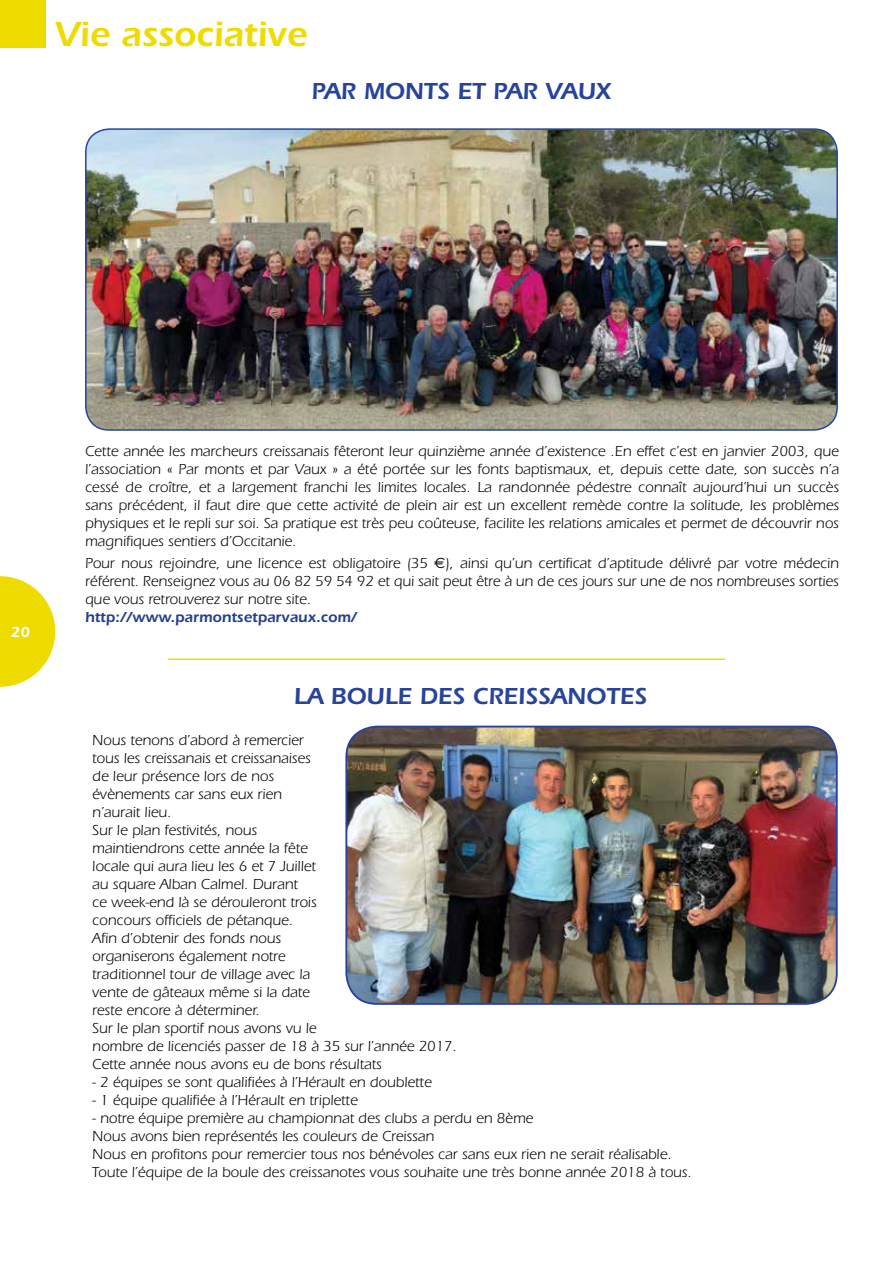
<style>
.page{position:relative;width:893px;height:1263px;background:#fff}
.page>*{position:absolute;margin:0;border:0;box-sizing:border-box;transform-origin:0 0}
.t1{font:600 36px "Itc Eras";color:#eedc00}
.t2{font:600 24px "Itc Eras";color:#28449a}
.t3{font:15px/18px "Itc Eras";color:#000;text-align:justify}
.t4{font:600 15px "Itc Eras";color:#25408f}
.t5{font:600 15px "Itc Eras";color:#fff}
.s1{font-family:"Euro Sans"}
</style>
<div class="page">
<div style="left:0;top:0;width:46px;height:48px;background:#eedc00"></div>
<svg style="left:0;top:576px;width:55px;height:111px"></svg>
<img style="left:86px;top:129px;width:751px;height:301px">
<div style="left:85px;top:128px;width:753px;height:303px;border:2px solid #28449a;border-radius:24px"></div>
<hr style="left:168px;top:658px;width:557px;height:2px;background:#eedc00">
<img style="left:346px;top:726px;width:491px;height:278px">
<div style="left:345px;top:726px;width:493px;height:279px;border:2px solid #28449a;border-radius:31px"></div>
<h1 class="t1" style="left:55px;top:14px;width:253px">Vie associative</h1>
<h2 class="t2" style="left:311px;top:77px;width:301px">PAR MONTS ET PAR VAUX</h2>
<p class="t5" style="left:11px;top:623px;width:20px">20</p>
<p class="t3" style="left:85px;top:442px;width:755px">Cette année les marcheurs creissanais fêteront leur quinzième année d’existence .En effet c’est en janvier 2003, que l’association « Par monts et par Vaux » a été portée sur les fonts baptismaux, et, depuis cette date, son succès n’a cessé de croître, et a largement franchi les limites locales. La randonnée pédestre connaît aujourd’hui un succès sans précédent, il faut dire que cette activité de plein air est un excellent remède contre la solitude, les problèmes physiques et le repli sur soi. Sa pratique est très peu coûteuse, facilite les relations amicales et permet de découvrir nos magnifiques sentiers d’Occitanie.</p>
<p class="t3" style="left:85px;top:555px;width:755px">Pour nous rejoindre, une licence est obligatoire (35 <span class="s1">€</span>), ainsi qu’un certificat d’aptitude délivré par votre médecin référent. Renseignez vous au 06 82 59 54 92 et qui sait peut être à un de ces jours sur une de nos nombreuses sorties que vous retrouverez sur notre site.</p>
<p class="t4" style="left:85px;top:609px;width:273px">http://www.parmontsetparvaux.com/</p>
<h2 class="t2" style="left:294px;top:682px;width:355px">LA BOULE DES CREISSANOTES</h2>
<p class="t3" style="left:92px;top:731px;width:366px;text-align:left">Nous tenons d’abord à remercier<br>tous les creissanais et creissanaises<br>de leur présence lors de nos<br>évènements car sans eux rien<br>n’aurait lieu.<br>Sur le plan festivités, nous<br>maintiendrons cette année la fête<br>locale qui aura lieu les 6 et 7 Juillet<br>au square Alban Calmel. Durant<br>ce week-end là se dérouleront trois<br>concours officiels de pétanque.<br>Afin d’obtenir des fonds nous<br>organiserons également notre<br>traditionnel tour de village avec la<br>vente de gâteaux même si la date<br>reste encore à déterminer.<br>Sur le plan sportif nous avons vu le<br>nombre de licenciés passer de 18 à 35 sur l’année 2017.<br>Cette année nous avons eu de bons résultats</p>
<p class="t3" style="left:92px;top:1073px;width:341px">- 2 équipes se sont qualifiées à l’Hérault en doublette</p>
<p class="t3" style="left:92px;top:1091px;width:267px">- 1 équipe qualifiée à l’Hérault en triplette</p>
<p class="t3" style="left:92px;top:1109px;width:601px;text-align:left">- notre équipe première au championnat des clubs a perdu en 8ème<br>Nous avons bien représentés les couleurs de Creissan<br>Nous en profitons pour remercier tous nos bénévoles car sans eux rien ne serait réalisable.<br>Toute l’équipe de la boule des creissanotes vous souhaite une très bonne année 2018 à tous.</p>
</div>
